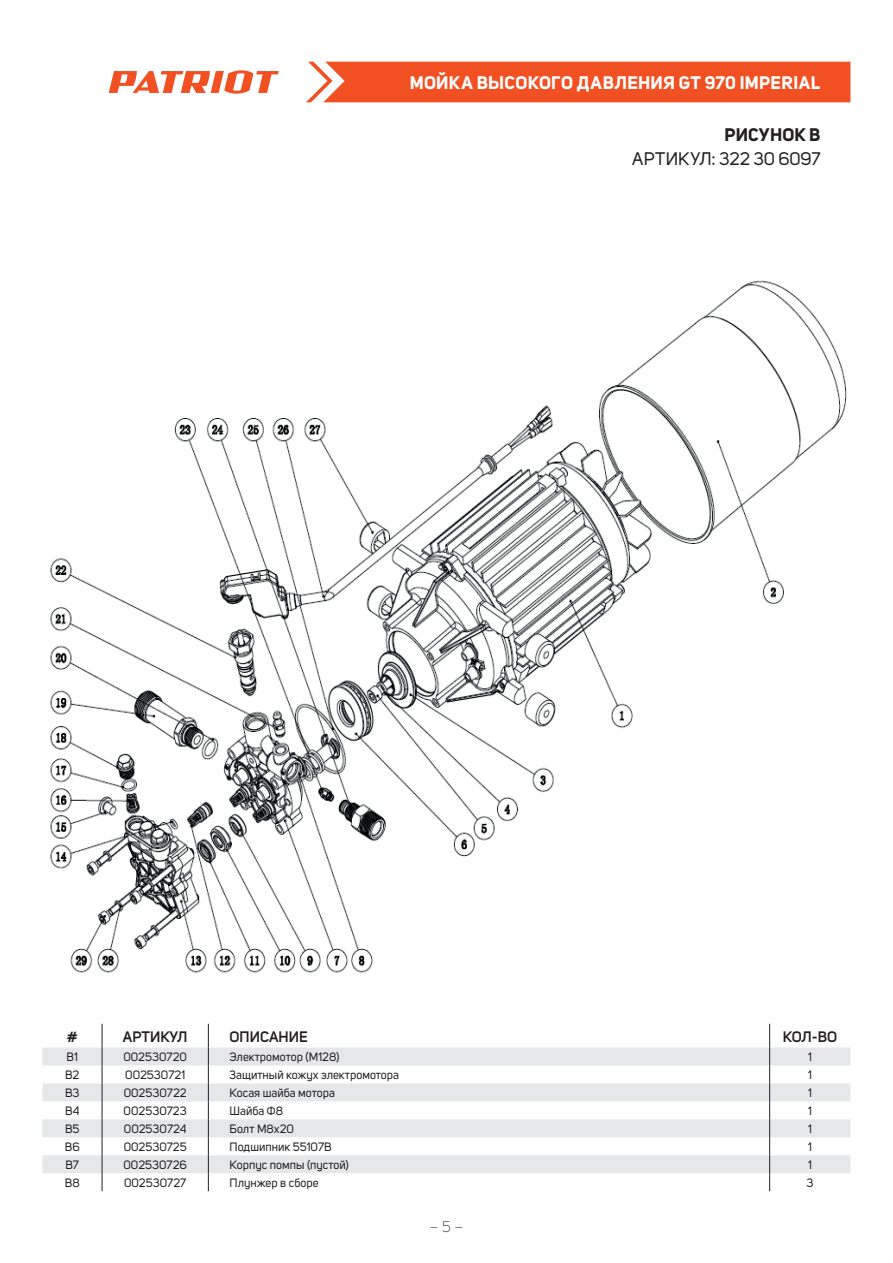
<style>
.page{position:relative;width:893px;height:1263px;background:#fff}
.page>*{position:absolute;margin:0;border:0;box-sizing:border-box;transform-origin:0 0}
.t1{font:700 18px "Uni Sans";letter-spacing:.015em;color:#fff}
.t2{font:18px "Uni Sans";letter-spacing:-.005em;color:#231f20}
.t3{font:700 18px "Uni Sans";letter-spacing:.01em;color:#231f20}
.t4{font:600 15px "Uni Sans";color:#231f20}
.t5{font:300 15px "Uni Sans";color:#231f20}
.t6{font:12px "Uni Sans";color:#231f20}
</style>
<div class="page">
<div style="left:306px;top:62px;width:544px;height:40px;background:#f15122"></div>
<svg style="left:109px;top:70px;width:170px;height:24px"></svg>
<svg style="left:43px;top:1047px;width:807px;height:126px;fill:#e6e7e9"></svg>
<svg style="left:102px;top:1024px;width:1px;height:167px"></svg>
<svg style="left:208px;top:1024px;width:1px;height:167px"></svg>
<svg style="left:769px;top:1024px;width:1px;height:167px"></svg>
<img style="left:50px;top:280px;width:797px;height:693px">
<h1 class="t1" style="left:410px;top:72px;width:412px">МОЙКА ВЫСОКОГО ДАВЛЕНИЯ GT 970 IMPERIAL</h1>
<h1 class="t3" style="left:724px;top:123px;width:98px">РИСУНОК В</h1>
<h1 class="t2" style="left:632px;top:148px;width:190px">АРТИКУЛ: 322 30 6097</h1>
<p class="t4" style="left:67px;top:1027px;width:12px">#</p>
<p class="t4" style="left:123px;top:1027px;width:66px">АРТИКУЛ</p>
<p class="t4" style="left:230px;top:1027px;width:80px">ОПИСАНИЕ</p>
<p class="t4" style="left:783px;top:1027px;width:56px">КОЛ-ВО</p>
<p class="t6" style="left:67px;top:1050px;width:13px">B1</p>
<p class="t6" style="left:123px;top:1050px;width:65px">002530720</p>
<p class="t6" style="left:230px;top:1050px;width:111px">Электромотор (M128)</p>
<p class="t6" style="left:808px;top:1050px;width:5px">1</p>
<p class="t6" style="left:65px;top:1068px;width:16px">B2</p>
<p class="t6" style="left:125px;top:1068px;width:61px">002530721</p>
<p class="t6" style="left:230px;top:1068px;width:171px">Защитный кожух электромотора</p>
<p class="t6" style="left:808px;top:1068px;width:5px">1</p>
<p class="t6" style="left:65px;top:1086px;width:16px">B3</p>
<p class="t6" style="left:124px;top:1086px;width:64px">002530722</p>
<p class="t6" style="left:230px;top:1086px;width:107px">Косая шайба мотора</p>
<p class="t6" style="left:808px;top:1086px;width:5px">1</p>
<p class="t6" style="left:65px;top:1104px;width:16px">B4</p>
<p class="t6" style="left:124px;top:1104px;width:65px">002530723</p>
<p class="t6" style="left:230px;top:1104px;width:55px">Шайба Ф8</p>
<p class="t6" style="left:808px;top:1104px;width:5px">1</p>
<p class="t6" style="left:65px;top:1122px;width:16px">B5</p>
<p class="t6" style="left:124px;top:1122px;width:64px">002530724</p>
<p class="t6" style="left:230px;top:1122px;width:66px">Болт М8х20</p>
<p class="t6" style="left:808px;top:1122px;width:5px">1</p>
<p class="t6" style="left:65px;top:1140px;width:16px">B6</p>
<p class="t6" style="left:124px;top:1140px;width:65px">002530725</p>
<p class="t6" style="left:230px;top:1140px;width:104px">Подшипник 55107B</p>
<p class="t6" style="left:808px;top:1140px;width:5px">1</p>
<p class="t6" style="left:66px;top:1158px;width:15px">B7</p>
<p class="t6" style="left:123px;top:1158px;width:65px">002530726</p>
<p class="t6" style="left:230px;top:1158px;width:121px">Корпус помпы (пустой)</p>
<p class="t6" style="left:808px;top:1158px;width:5px">1</p>
<p class="t6" style="left:65px;top:1176px;width:16px">B8</p>
<p class="t6" style="left:124px;top:1176px;width:64px">002530727</p>
<p class="t6" style="left:230px;top:1176px;width:90px">Плунжер в сборе</p>
<p class="t6" style="left:807px;top:1176px;width:8px">3</p>
<p class="t5" style="left:430px;top:1218px;width:35px">– 5 –</p>
</div>
